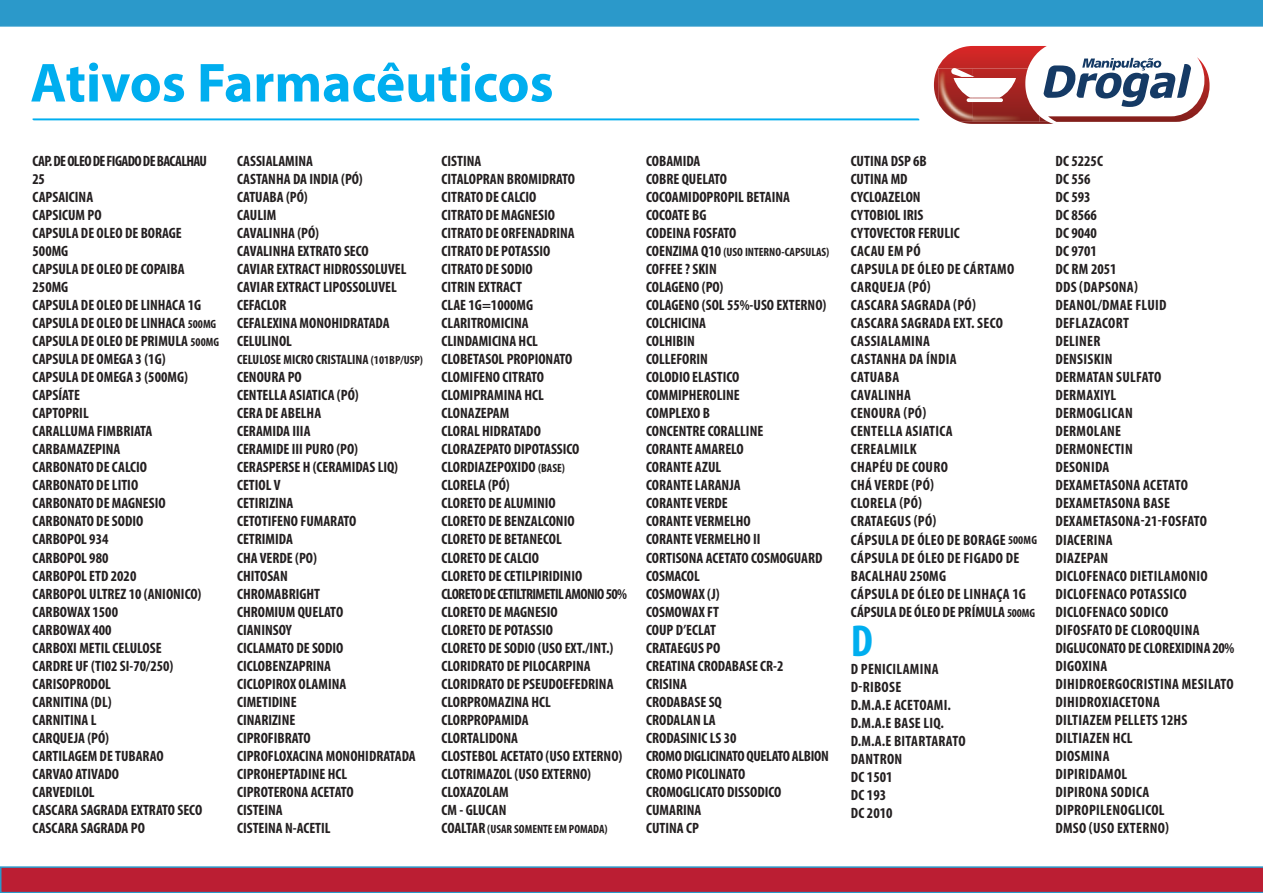
<style>
.page{position:relative;width:1263px;height:893px;background:#fff}
.page>*{position:absolute;margin:0;border:0;box-sizing:border-box;transform-origin:0 0}
.t1{font:700 55.5px "Myriad Pro";color:#00aeef}
.t2{font:700 condensed 45px "Myriad Pro";color:#00aeef}
.t3{font:700 condensed 15px/18px "Myriad Pro";color:#231f20}
.t4{font:700 condensed 15px/18px "Myriad Pro";letter-spacing:.02em;color:#231f20}
.t5{font:700 condensed 13.5px "Myriad Pro";color:#231f20}
.t6{font:700 condensed 12px "Myriad Pro";color:#231f20}
.s1{font-size:12px}
.s2{font-size:15px}
</style>
<div class="page">
<div style="left:0;top:0;width:1263px;height:27px;background:#2b99ca"></div>
<svg style="left:0;top:866px;width:1263px;height:27px;background:#ad2d44"></svg>
<svg style="left:934px;top:46px;width:276px;height:78px"></svg>
<hr style="left:33px;top:119px;width:886px;height:1px;background:#00aeef">
<hr style="left:33px;top:118px;width:885px;height:2px;background:#00aeef">
<h1 class="t1" style="left:30px;top:47px;width:525px">Ativos Farmacêuticos</h1>
<p class="t3" style="left:33px;top:152px;width:188px">CAP. DE OLEO DE FIGADO DE BACALHAU<br>25<br>CAPSAICINA<br>CAPSICUM PO<br>CAPSULA DE OLEO DE BORAGE<br>500MG<br>CAPSULA DE OLEO DE COPAIBA<br>250MG<br>CAPSULA DE OLEO DE LINHACA 1G<br>CAPSULA DE OLEO DE LINHACA <span class="s1">500MG<br></span>CAPSULA DE OLEO DE PRIMULA <span class="s1">500MG<br></span>CAPSULA DE OMEGA 3 (1G)<br>CAPSULA DE OMEGA 3 (500MG)<br>CAPSÍATE<br>CAPTOPRIL<br>CARALLUMA FIMBRIATA<br>CARBAMAZEPINA<br>CARBONATO DE CALCIO<br>CARBONATO DE LITIO<br>CARBONATO DE MAGNESIO<br>CARBONATO DE SODIO<br>CARBOPOL 934<br>CARBOPOL 980<br>CARBOPOL ETD 2020<br>CARBOPOL ULTREZ 10 (ANIONICO)<br>CARBOWAX 1500<br>CARBOWAX 400<br>CARBOXI METIL CELULOSE<br>CARDRE UF (TI02 SI-70/250)<br>CARISOPRODOL<br>CARNITINA (DL)<br>CARNITINA L<br>CARQUEJA (PÓ)<br>CARTILAGEM DE TUBARAO<br>CARVAO ATIVADO<br>CARVEDILOL<br>CASCARA SAGRADA EXTRATO SECO<br>CASCARA SAGRADA PO</p>
<p class="t3" style="left:237px;top:152px;width:171px">CASSIALAMINA<br>CASTANHA DA INDIA (PÓ)<br>CATUABA (PÓ)<br>CAULIM<br>CAVALINHA (PÓ)<br>CAVALINHA EXTRATO SECO<br>CAVIAR EXTRACT HIDROSSOLUVEL<br>CAVIAR EXTRACT LIPOSSOLUVEL<br>CEFACLOR<br>CEFALEXINA MONOHIDRATADA<br>CELULINOL</p>
<p class="t5" style="left:237px;top:352px;width:187px">CELULOSE MICRO CRISTALINA <span class="s1">(101BP/USP)</span></p>
<p class="t3" style="left:237px;top:368px;width:180px">CENOURA PO<br>CENTELLA ASIATICA (PÓ)<br>CERA DE ABELHA<br>CERAMIDA IIIA<br>CERAMIDE III PURO (PO)<br>CERASPERSE H (CERAMIDAS LIQ)<br>CETIOL V<br>CETIRIZINA<br>CETOTIFENO FUMARATO<br>CETRIMIDA<br>CHA VERDE (PO)<br>CHITOSAN<br>CHROMABRIGHT<br>CHROMIUM QUELATO<br>CIANINSOY<br>CICLAMATO DE SODIO<br>CICLOBENZAPRINA<br>CICLOPIROX OLAMINA<br>CIMETIDINE<br>CINARIZINE<br>CIPROFIBRATO<br>CIPROFLOXACINA MONOHIDRATADA<br>CIPROHEPTADINE HCL<br>CIPROTERONA ACETATO<br>CISTEINA<br>CISTEINA N-ACETIL</p>
<p class="t3" style="left:442px;top:152px;width:187px">CISTINA<br>CITALOPRAN BROMIDRATO<br>CITRATO DE CALCIO<br>CITRATO DE MAGNESIO<br>CITRATO DE ORFENADRINA<br>CITRATO DE POTASSIO<br>CITRATO DE SODIO<br>CITRIN EXTRACT<br>CLAE 1G=1000MG<br>CLARITROMICINA<br>CLINDAMICINA HCL<br>CLOBETASOL PROPIONATO<br>CLOMIFENO CITRATO<br>CLOMIPRAMINA HCL<br>CLONAZEPAM<br>CLORAL HIDRATADO<br>CLORAZEPATO DIPOTASSICO<br>CLORDIAZEPOXIDO <span class="s1">(BASE)<br></span>CLORELA (PÓ)<br>CLORETO DE ALUMINIO<br>CLORETO DE BENZALCONIO<br>CLORETO DE BETANECOL<br>CLORETO DE CALCIO<br>CLORETO DE CETILPIRIDINIO<br>CLORETO DE CETILTRIMETIL AMONIO 50%<br>CLORETO DE MAGNESIO<br>CLORETO DE POTASSIO<br>CLORETO DE SODIO (USO EXT./INT.)<br>CLORIDRATO DE PILOCARPINA<br>CLORIDRATO DE PSEUDOEFEDRINA<br>CLORPROMAZINA HCL<br>CLORPROPAMIDA<br>CLORTALIDONA<br>CLOSTEBOL ACETATO (USO EXTERNO)<br>CLOTRIMAZOL (USO EXTERNO)<br>CLOXAZOLAM<br>CM - GLUCAN</p>
<p class="t6" style="left:442px;top:821px;width:167px"><span class="s2">COALTAR</span> (USAR SOMENTE EM POMADA)</p>
<p class="t3" style="left:646px;top:152px;width:145px">COBAMIDA<br>COBRE QUELATO<br>COCOAMIDOPROPIL BETAINA<br>COCOATE BG<br>CODEINA FOSFATO</p>
<p class="t6" style="left:646px;top:245px;width:185px"><span class="s2">COENZIMA Q10</span> (USO INTERNO-CAPSULAS)</p>
<p class="t3" style="left:646px;top:260px;width:184px">COFFEE ? SKIN<br>COLAGENO (PO)<br>COLAGENO (SOL 55%-USO EXTERNO)<br>COLCHICINA<br>COLHIBIN<br>COLLEFORIN<br>COLODIO ELASTICO<br>COMMIPHEROLINE<br>COMPLEXO B<br>CONCENTRE CORALLINE<br>CORANTE AMARELO<br>CORANTE AZUL<br>CORANTE LARANJA<br>CORANTE VERDE<br>CORANTE VERMELHO<br>CORANTE VERMELHO II<br>CORTISONA ACETATO COSMOGUARD<br>COSMACOL<br>COSMOWAX (J)<br>COSMOWAX FT<br>COUP D’ECLAT<br>CRATAEGUS PO<br>CREATINA CRODABASE CR-2<br>CRISINA<br>CRODABASE SQ<br>CRODALAN LA<br>CRODASINIC LS 30<br>CROMO DIGLICINATO QUELATO ALBION<br>CROMO PICOLINATO<br>CROMOGLICATO DISSODICO<br>CUMARINA<br>CUTINA CP</p>
<p class="t4" style="left:851px;top:152px;width:188px">CUTINA DSP 6B<br>CUTINA MD<br>CYCLOAZELON<br>CYTOBIOL IRIS<br>CYTOVECTOR FERULIC<br>CACAU EM PÓ<br>CAPSULA DE ÓLEO DE CÁRTAMO<br>CARQUEJA (PÓ)<br>CASCARA SAGRADA (PÓ)<br>CASCARA SAGRADA EXT. SECO<br>CASSIALAMINA<br>CASTANHA DA ÍNDIA<br>CATUABA<br>CAVALINHA<br>CENOURA (PÓ)<br>CENTELLA ASIATICA<br>CEREALMILK<br>CHAPÉU DE COURO<br>CHÁ VERDE (PÓ)<br>CLORELA (PÓ)<br>CRATAEGUS (PÓ)<br>CÁPSULA DE ÓLEO DE BORAGE <span class="s1">500MG<br></span>CÁPSULA DE ÓLEO DE FIGADO DE<br>BACALHAU 250MG<br>CÁPSULA DE ÓLEO DE LINHAÇA 1G<br>CÁPSULA DE ÓLEO DE PRÍMULA <span class="s1">500MG</span></p>
<h2 class="t2" style="left:851px;top:612px;width:24px">D</h2>
<p class="t4" style="left:851px;top:659px;width:116px">D PENICILAMINA<br>D-RIBOSE<br>D.M.A.E ACETOAMI.<br>D.M.A.E BASE LIQ.<br>D.M.A.E BITARTARATO<br>DANTRON<br>DC 1501<br>DC 193<br>DC 2010</p>
<p class="t4" style="left:1055px;top:152px;width:181px">DC 5225C<br>DC 556<br>DC 593<br>DC 8566<br>DC 9040<br>DC 9701<br>DC RM 2051<br>DDS (DAPSONA)<br>DEANOL/DMAE FLUID<br>DEFLAZACORT<br>DELINER<br>DENSISKIN<br>DERMATAN SULFATO<br>DERMAXIYL<br>DERMOGLICAN<br>DERMOLANE<br>DERMONECTIN<br>DESONIDA<br>DEXAMETASONA ACETATO<br>DEXAMETASONA BASE<br>DEXAMETASONA-21-FOSFATO<br>DIACERINA<br>DIAZEPAN<br>DICLOFENACO DIETILAMONIO<br>DICLOFENACO POTASSICO<br>DICLOFENACO SODICO<br>DIFOSFATO DE CLOROQUINA<br>DIGLUCONATO DE CLOREXIDINA 20%<br>DIGOXINA<br>DIHIDROERGOCRISTINA MESILATO<br>DIHIDROXIACETONA<br>DILTIAZEM PELLETS 12HS<br>DILTIAZEN HCL<br>DIOSMINA<br>DIPIRIDAMOL<br>DIPIRONA SODICA<br>DIPROPILENOGLICOL<br>DMSO (USO EXTERNO)</p>
</div>
